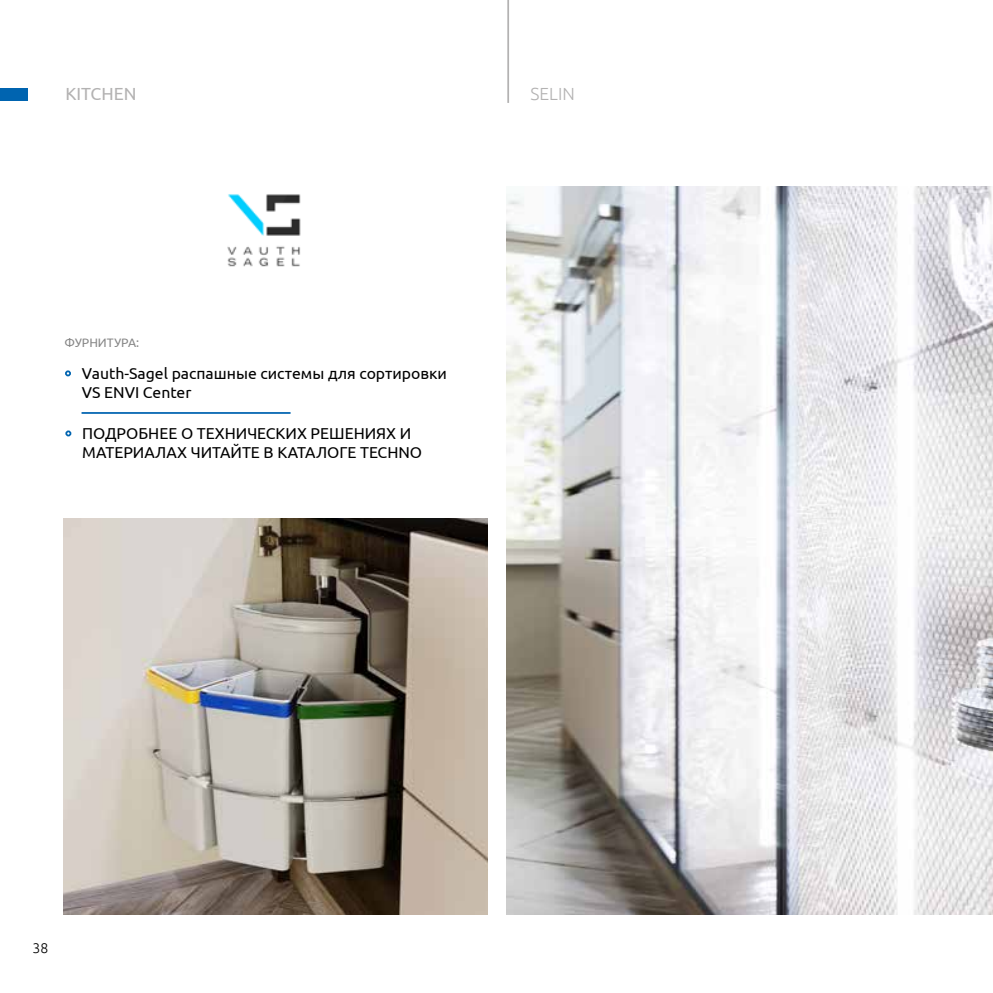
<style>
.page{position:relative;width:993px;height:993px;background:#fff}
.page>*{position:absolute;margin:0;border:0;box-sizing:border-box;transform-origin:0 0}
.t1{font:17.5px "Ubuntu";color:#b3b2b2}
.t2{font:300 17.5px "Ubuntu";color:#b3b2b2}
.t3{font:15.75px/18.9px "Ubuntu";color:#000}
.t4{font:300 14px "Ubuntu";color:#000}
.t5{font:12.25px "Ubuntu";color:#878787}
</style>
<div class="page">
<hr style="left:507px;top:0;width:2px;height:103px;background:#b3b2b2">
<div style="left:0;top:88px;width:27px;height:12px;background:#0064b0"></div>
<img style="left:506px;top:186px;width:486px;height:727px">
<img style="left:63px;top:518px;width:424px;height:395px">
<svg style="left:65px;top:370px;width:6px;height:6px"></svg>
<svg style="left:65px;top:430px;width:6px;height:6px"></svg>
<hr style="left:81px;top:412px;width:209px;height:1px;background:#0064b0">
<img style="left:227px;top:194px;width:74px;height:73px">
<p class="t1" style="left:65px;top:83px;width:73px">KITCHEN</p>
<p class="t2" style="left:530px;top:84px;width:46px">SELIN</p>
<p class="t5" style="left:64px;top:335px;width:76px">ФУРНИТУРА:</p>
<p class="t3" style="left:82px;top:363px;width:366px">Vauth-Sagel распашные системы для сортировки<br>VS ENVI Center</p>
<p class="t3" style="left:82px;top:423px;width:341px">ПОДРОБНЕЕ О ТЕХНИЧЕСКИХ РЕШЕНИЯХ И<br>МАТЕРИАЛАХ ЧИТАЙТЕ В КАТАЛОГЕ TECHNO</p>
<p class="t4" style="left:32px;top:939px;width:17px">38</p>
</div>
